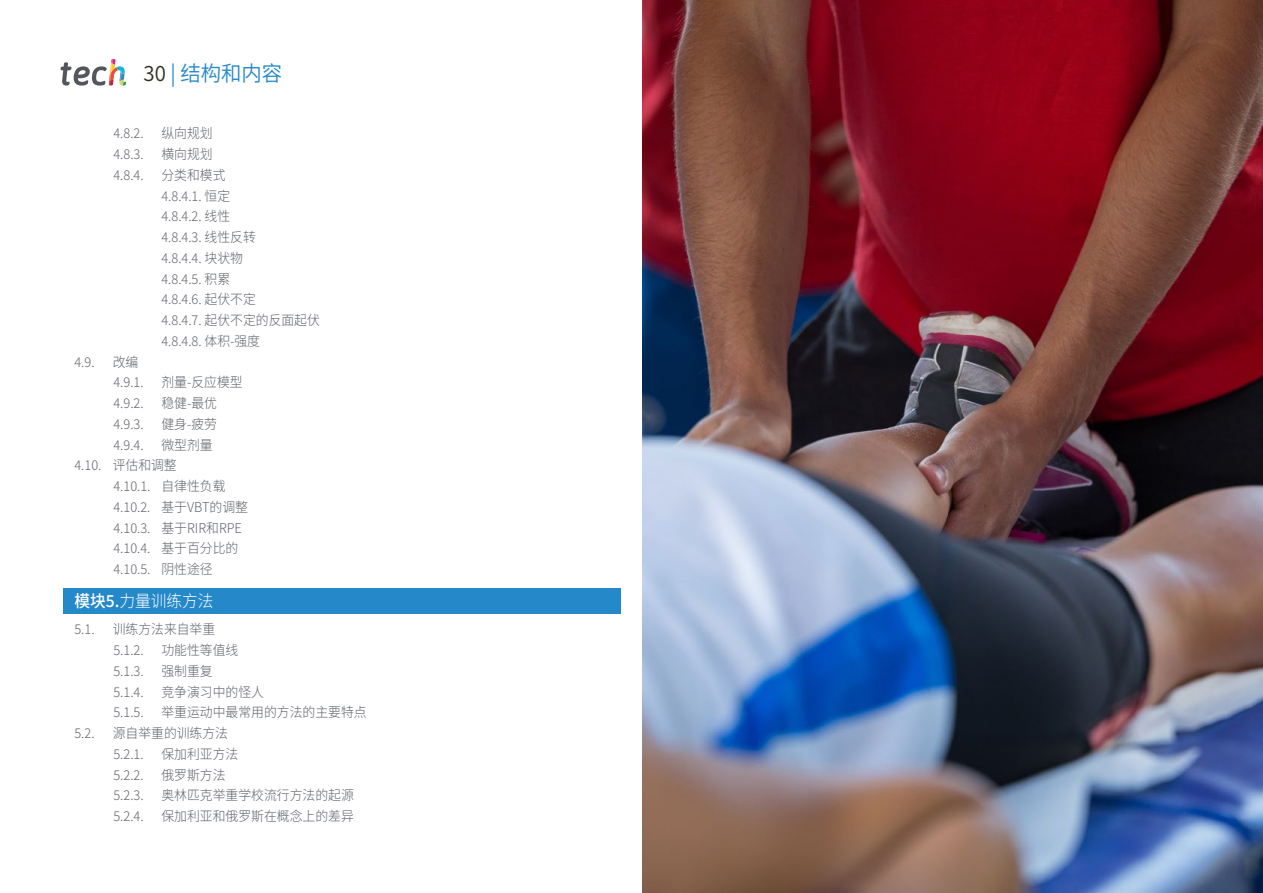
<style>
.page{position:relative;width:1263px;height:893px;background:#fff}
.page>*{position:absolute;margin:0;border:0;box-sizing:border-box;transform-origin:0 0}
.t1{font:21px "Source Han Sans CN";color:#2488c9}
.t2{font:300 16.5px "Source Han Sans CN";color:#fff;scale:.95 1}
.t3{font:300 13.5px/20.7px "Source Han Sans CN";color:#61646a;scale:.95 1}
.s1{color:#312e20}
.s2{font-weight:500}
</style>
<div class="page">
<svg style="left:61px;top:59px;width:65px;height:27px"></svg>
<div style="left:63px;top:588px;width:558px;height:25px;background:#2488c9"></div>
<img style="left:642px;top:0;width:621px;height:893px">
<h1 class="t1" style="left:144px;top:61px;width:140px"><span class="s1">30</span> | 结构和内容</h1>
<p class="t3" style="left:113px;top:123px;width:33px">4.8.2.</p>
<p class="t3" style="left:161px;top:123px;width:55px">纵向规划</p>
<p class="t3" style="left:113px;top:144px;width:33px">4.8.3.</p>
<p class="t3" style="left:161px;top:144px;width:55px">横向规划</p>
<p class="t3" style="left:113px;top:165px;width:33px">4.8.4.</p>
<p class="t3" style="left:161px;top:165px;width:168px">分类和模式<br>4.8.4.1. 恒定<br>4.8.4.2. 线性<br>4.8.4.3. 线性反转<br>4.8.4.4. 块状物<br>4.8.4.5. 积累<br>4.8.4.6. 起伏不定<br>4.8.4.7. 起伏不定的反面起伏<br>4.8.4.8. 体积-强度</p>
<p class="t3" style="left:74px;top:352px;width:23px">4.9.</p>
<p class="t3" style="left:113px;top:352px;width:34px">改编<br>4.9.1.</p>
<p class="t3" style="left:161px;top:372px;width:87px">剂量-反应模型</p>
<p class="t3" style="left:113px;top:393px;width:33px">4.9.2.</p>
<p class="t3" style="left:161px;top:393px;width:60px">稳健-最优</p>
<p class="t3" style="left:113px;top:414px;width:33px">4.9.3.</p>
<p class="t3" style="left:161px;top:414px;width:60px">健身-疲劳</p>
<p class="t3" style="left:113px;top:435px;width:33px">4.9.4.</p>
<p class="t3" style="left:74px;top:435px;width:147px;text-indent:87px">微型剂量<br>4.10. 评估和调整</p>
<p class="t3" style="left:113px;top:476px;width:143px">4.10.1. 自律性负载<br>4.10.2. 基于VBT的调整<br>4.10.3. 基于RIR和RPE<br>4.10.4. 基于百分比的<br>4.10.5. 阴性途径</p>
<p class="t2" style="left:74px;top:592px;width:148px"><span class="s2">模块5.</span>力量训练方法</p>
<p class="t3" style="left:74px;top:619px;width:23px">5.1.</p>
<p class="t3" style="left:113px;top:619px;width:110px">训练方法来自举重<br>5.1.2.</p>
<p class="t3" style="left:161px;top:640px;width:83px">功能性等值线</p>
<p class="t3" style="left:113px;top:661px;width:33px">5.1.3.</p>
<p class="t3" style="left:161px;top:661px;width:55px">强制重复</p>
<p class="t3" style="left:113px;top:682px;width:33px">5.1.4.</p>
<p class="t3" style="left:161px;top:682px;width:109px">竞争演习中的怪人</p>
<p class="t3" style="left:113px;top:702px;width:33px">5.1.5.</p>
<p class="t3" style="left:161px;top:702px;width:218px">举重运动中最常用的方法的主要特点</p>
<p class="t3" style="left:74px;top:723px;width:23px">5.2.</p>
<p class="t3" style="left:113px;top:723px;width:123px">源自举重的训练方法<br>5.2.1.</p>
<p class="t3" style="left:161px;top:744px;width:83px">保加利亚方法</p>
<p class="t3" style="left:113px;top:765px;width:33px">5.2.2.</p>
<p class="t3" style="left:161px;top:765px;width:69px">俄罗斯方法</p>
<p class="t3" style="left:113px;top:785px;width:33px">5.2.3.</p>
<p class="t3" style="left:161px;top:785px;width:204px">奥林匹克举重学校流行方法的起源</p>
<p class="t3" style="left:113px;top:806px;width:33px">5.2.4.</p>
<p class="t3" style="left:161px;top:806px;width:204px">保加利亚和俄罗斯在概念上的差异</p>
</div>
